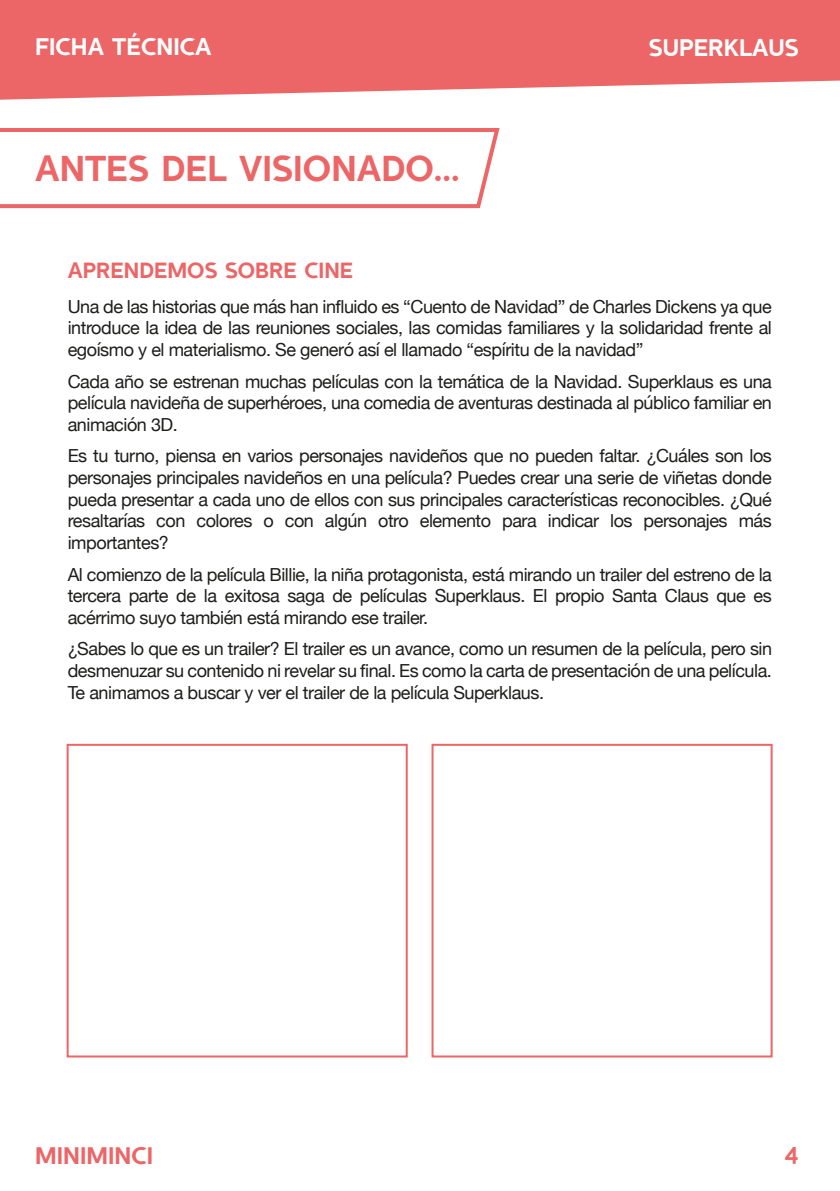
<style>
.page{position:relative;width:840px;height:1191px;background:#fff}
.page>*{position:absolute;margin:0;border:0;box-sizing:border-box;transform-origin:0 0}
.t1{font:36px "SEMINCISANS Regular";color:#ec6667}
.t2{font:24px "SEMINCISANS Regular";color:#fff}
.t3{font:24px "SEMINCISANS Regular";color:#ec6667}
.t4{font:22px "SEMINCISANS Regular";color:#ec6667}
.t5{font:18px/21.6px "Helvetica Neue";letter-spacing:-.025em;color:#1d1d1b;text-align:justify}
</style>
<div class="page">
<svg style="left:0;top:0;width:839px;height:100px;background:#ed7575"></svg>
<svg style="left:0;top:128px;width:500px;height:81px"></svg>
<div style="left:67px;top:744px;width:340px;height:313px;border:2px solid #ec6667"></div>
<div style="left:431px;top:744px;width:341px;height:313px;border:2px solid #ec6667"></div>
<h2 class="t2" style="left:35px;top:32px;width:178px">FICHA TÉCNICA</h2>
<h2 class="t2" style="left:648px;top:33px;width:152px">SUPERKLAUS</h2>
<h1 class="t1" style="left:35px;top:147px;width:426px">ANTES DEL VISIONADO...</h1>
<p class="t4" style="left:68px;top:257px;width:287px">APRENDEMOS SOBRE CINE</p>
<p class="t5" style="left:68px;top:297px;width:705px">Una de las historias que más han influido es “Cuento de Navidad” de Charles Dickens ya que introduce la idea de las reuniones sociales, las comidas familiares y la solidaridad frente al egoísmo y el materialismo. Se generó así el llamado “espíritu de la navidad”</p>
<p class="t5" style="left:68px;top:371px;width:705px">Cada año se estrenan muchas películas con la temática de la Navidad. Superklaus es una película navideña de superhéroes, una comedia de aventuras destinada al público familiar en animación 3D.</p>
<p class="t5" style="left:68px;top:446px;width:705px">Es tu turno, piensa en varios personajes navideños que no pueden faltar. ¿Cuáles son los personajes principales navideños en una película? Puedes crear una serie de viñetas donde pueda presentar a cada uno de ellos con sus principales características reconocibles. ¿Qué resaltarías con colores o con algún otro elemento para indicar los personajes más importantes?</p>
<p class="t5" style="left:68px;top:564px;width:705px">Al comienzo de la película Billie, la niña protagonista, está mirando un trailer del estreno de la tercera parte de la exitosa saga de películas Superklaus. El propio Santa Claus que es acérrimo suyo también está mirando ese trailer.</p>
<p class="t5" style="left:68px;top:639px;width:705px">¿Sabes lo que es un trailer? El trailer es un avance, como un resumen de la película, pero sin desmenuzar su contenido ni revelar su final. Es como la carta de presentación de una película.<br>Te animamos a buscar y ver el trailer de la película Superklaus.</p>
<h2 class="t3" style="left:35px;top:1141px;width:120px">MINIMINCI</h2>
<h2 class="t3" style="left:783px;top:1141px;width:16px">4</h2>
</div>
